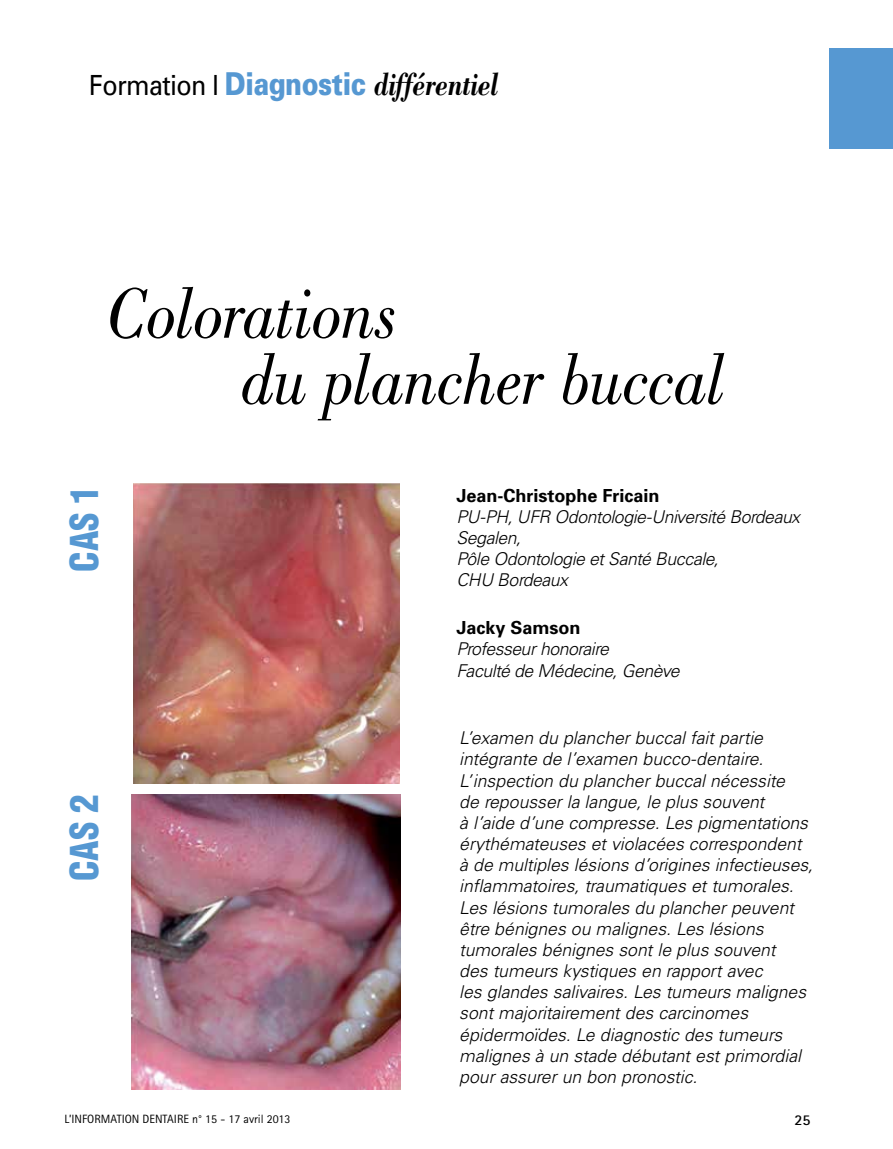
<style>
.page{position:relative;width:893px;height:1149px;background:#fff}
.page>*{position:absolute;margin:0;border:0;box-sizing:border-box;transform-origin:0 0}
.t1{font:italic 73.5px/66px "Bodoni";letter-spacing:-.015em;color:#000;scale:.92 1}
.t2{font:900 condensed 37.5px "Helvetica";color:#5698d2}
.t3{font:italic 700 33px "Bodoni";letter-spacing:-.015em;color:#000;scale:.8 1}
.t4{font:700 18px "Univers";color:#000}
.t5{font:italic 300 17.7px/21.1px "Univers";color:#000}
.t6{font:italic 300 17.7px/21.1px "Univers";letter-spacing:-.025em;color:#000}
.t7{font:700 15px "Rotis Sans Serif";color:#000}
.t8{font:12px "Rotis Sans Serif";color:#000}
.s1{font-family:"Univers";font-weight:400;font-style:normal;font-size:27.75px}
.s2{font-family:"Univers";font-weight:900;font-style:normal;font-size:31.5px;color:#5698d2}
</style>
<div class="page">
<div style="left:829px;top:49px;width:63px;height:100px;background:#5698d2"></div>
<img style="left:133px;top:483px;width:266px;height:300px">
<img style="left:132px;top:794px;width:268px;height:295px">
<h3 class="t3" style="left:89px;top:63px;width:512px"><span class="s1">Formation l</span> <span class="s2">Diagnostic</span> différentiel</h3>
<h1 class="t1" style="left:241px;top:280px;width:528px;text-indent:-135px">Colorations<br>du plancher buccal</h1>
<h2 class="t2" style="left:61px;top:571px;width:88px;rotate:-90deg">CAS 1</h2>
<h2 class="t2" style="left:61px;top:880px;width:88px;rotate:-90deg">CAS 2</h2>
<p class="t4" style="left:456px;top:484px;width:205px">Jean-Christophe Fricain</p>
<p class="t6" style="left:456px;top:505px;width:345px">PU-PH, UFR Odontologie-Université Bordeaux<br>Segalen,<br>Pôle Odontologie et Santé Buccale,<br>CHU Bordeaux</p>
<p class="t4" style="left:456px;top:616px;width:126px">Jacky Samson</p>
<p class="t6" style="left:456px;top:637px;width:225px;line-height:21.6px">Professeur honoraire<br>Faculté de Médecine, Genève</p>
<p class="t5" style="left:459px;top:727px;width:355px">L’examen du plancher buccal fait partie intégrante de l’examen bucco-dentaire.<br>L’inspection du plancher buccal nécessite<br>de repousser la langue, le plus souvent<br>à l’aide d’une compresse. Les pigmentations érythémateuses et violacées correspondent à de multiples lésions d’origines infectieuses, inflammatoires, traumatiques et tumorales.<br>Les lésions tumorales du plancher peuvent être bénignes ou malignes. Les lésions tumorales bénignes sont le plus souvent<br>des tumeurs kystiques en rapport avec<br>les glandes salivaires. Les tumeurs malignes sont majoritairement des carcinomes épidermoïdes. Le diagnostic des tumeurs malignes à un stade débutant est primordial pour assurer un bon pronostic.</p>
<p class="t8" style="left:65px;top:1111px;width:227px">L’INFORMATION DENTAIRE n° 15 - 17 avril 2013</p>
<p class="t7" style="left:794px;top:1110px;width:18px">25</p>
</div>
